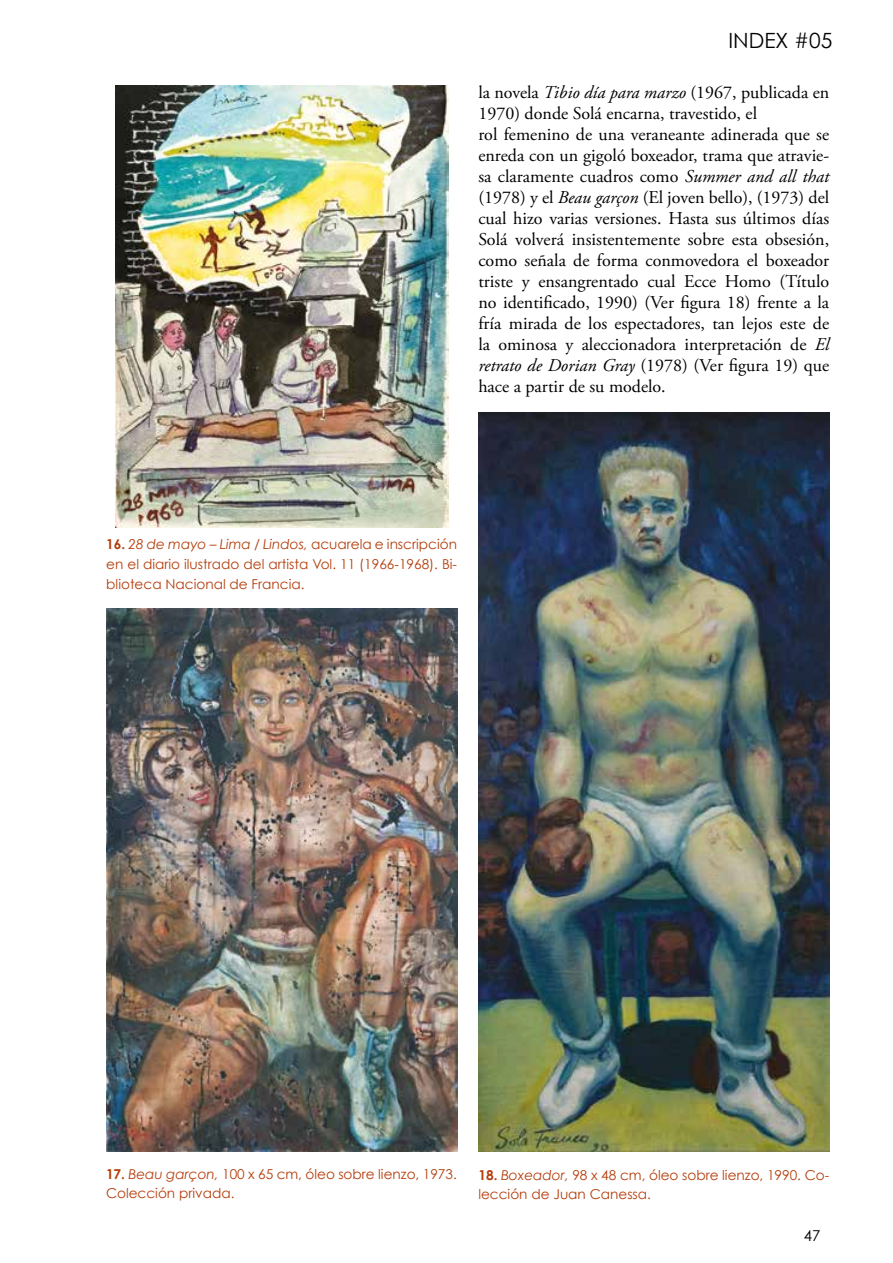
<style>
.page{position:relative;width:893px;height:1263px;background:#fff}
.page>*{position:absolute;margin:0;border:0;box-sizing:border-box;transform-origin:0 0}
.t1{font:21px "Century Gothic";color:#000}
.t2{font:18px/21px "Adobe Garamond Pro";color:#000}
.t3{font:15px "Century Gothic";color:#000}
.t4{font:13.65px/19.6px "Century Gothic";color:#b43d0b}
.s1{font-style:italic}
.s2{font-weight:700}
</style>
<div class="page">
<img style="left:116px;top:85px;width:332px;height:442px">
<img style="left:106px;top:608px;width:351px;height:543px">
<img style="left:478px;top:412px;width:351px;height:739px">
<p class="t1" style="left:728px;top:27px;width:106px">INDEX #05</p>
<p class="t2" style="left:478px;top:83px;width:352px">la novela <span class="s1">Tibio día para marzo</span> (1967, publicada en 1970) donde Solá encarna, travestido, el<br>rol femenino de una veraneante adinerada que se enreda con un gigoló boxeador, trama que atravie&shy;sa claramente cuadros como <span class="s1">Summer and all that </span>(1978) y el <span class="s1">Beau garçon</span> (El joven bello), (1973) del cual hizo varias versiones. Hasta sus últimos días Solá volverá insistentemente sobre esta obsesión, como señala de forma conmovedora el boxeador triste y ensangrentado cual Ecce Homo (Título no identificado, 1990) (Ver figura 18) frente a la fría mirada de los espectadores, tan lejos este de la ominosa y aleccionadora interpretación de <span class="s1">El retrato de Dorian Gray</span> (1978) (Ver figura 19) que hace a partir de su modelo.</p>
<p class="t4" style="left:106px;top:534px;width:352px;text-align:justify"><span class="s2">16.</span> <span class="s1">28 de mayo – Lima</span> / <span class="s1">Lindos,</span> acuarela e inscripción en el diario ilustrado del artista Vol. 11 (1966-1968). Bi&shy;blioteca Nacional de Francia.</p>
<p class="t4" style="left:106px;top:1163px;width:352px"><span class="s2">17.</span> <span class="s1">Beau garçon,</span> 100 x 65 cm, óleo sobre lienzo, 1973.<br>Colección privada.</p>
<p class="t4" style="left:478px;top:1165px;width:352px"><span class="s2">18.</span> <span class="s1">Boxeador,</span> 98 x 48 cm, óleo sobre lienzo, 1990. Co&shy;lección de Juan Canessa.</p>
<p class="t3" style="left:804px;top:1227px;width:18px">47</p>
</div>
